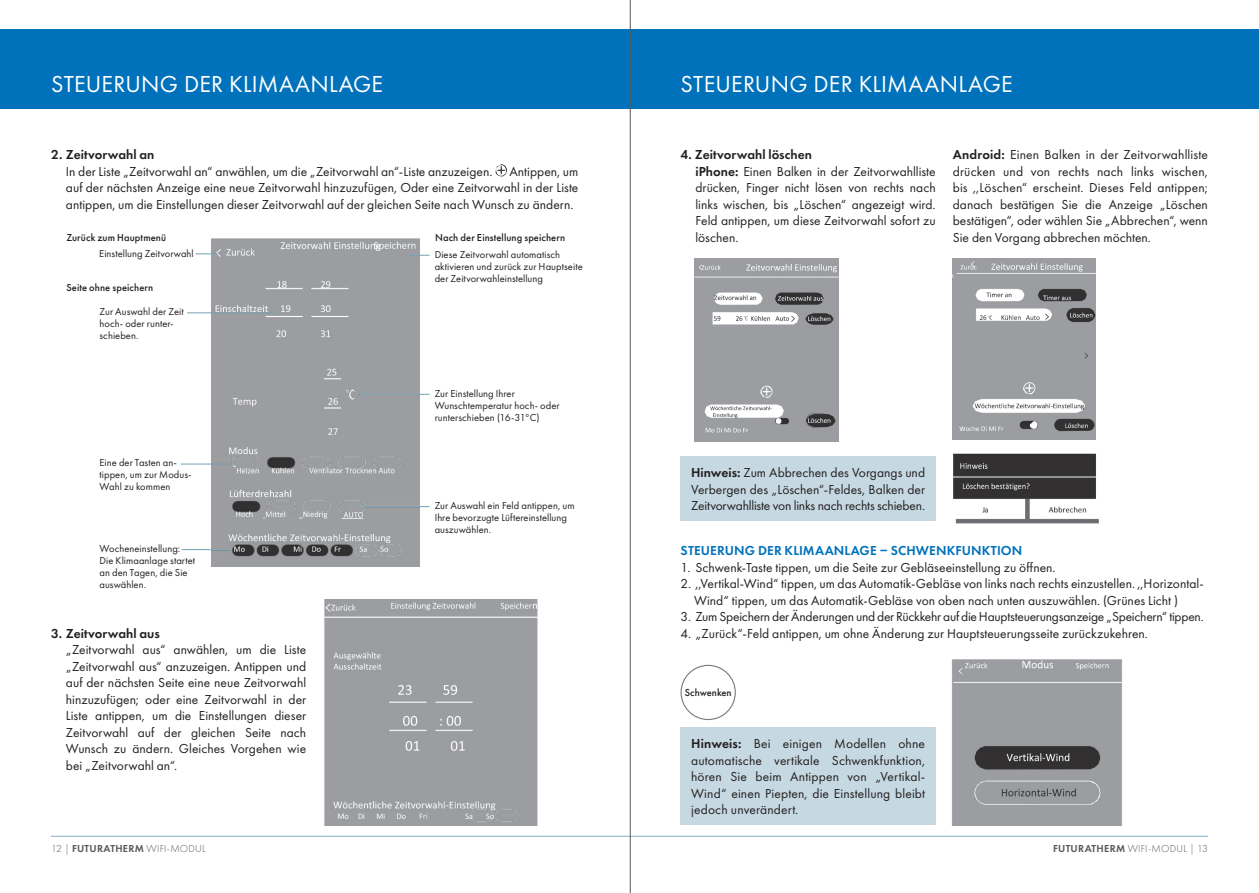
<style>
.page{position:relative;width:1259px;height:893px;background:#fff}
.page>*{position:absolute;margin:0;border:0;box-sizing:border-box;transform-origin:0 0}
.t1{font:24px "Futura PT";letter-spacing:.005em;color:#fff}
.t2{font:13.5px/16.5px "Futura PT";color:#231f20;text-align:justify}
.t3{font:13.5px "Futura PT";letter-spacing:-.02em;color:#231f20}
.t4{font:600 13.5px "Futura PT";letter-spacing:.01em;color:#0072bc}
.t5{font:600 13.5px "Futura PT";letter-spacing:.005em;color:#231f20}
.t6{font:10.5px/12px "Futura PT";letter-spacing:.005em;color:#231f20}
.t7{font:500 10.5px "Futura PT";letter-spacing:.01em;color:#231f20}
.t8{font:300 10.5px "Futura PT";letter-spacing:.025em;color:#57585a}
.s1{font-weight:600}
</style>
<div class="page">
<hr style="left:51px;top:836px;width:1157px;height:1px;background:#82acbd">
<div style="left:0;top:30px;width:629px;height:79px;background:#0072bc"></div>
<div style="left:629px;top:30px;width:630px;height:79px;background:#0072bc"></div>
<svg style="left:495px;top:165px;width:12px;height:12px"></svg>
<img style="left:212px;top:238px;width:208px;height:328px">
<img style="left:324px;top:599px;width:213px;height:226px">
<img style="left:951px;top:659px;width:171px;height:166px">
<img style="left:952px;top:258px;width:143px;height:182px">
<img style="left:694px;top:258px;width:144px;height:184px">
<img style="left:953px;top:453px;width:146px;height:71px">
<div style="left:680px;top:456px;width:255px;height:65px;background:#c6d8e1"></div>
<div style="left:680px;top:727px;width:255px;height:98px;background:#c6d8e1"></div>
<svg style="left:196px;top:253px;width:21px;height:1px"></svg>
<svg style="left:408px;top:255px;width:21px;height:1px"></svg>
<hr style="left:360px;top:394px;width:69px;height:1px;background:#82acbd">
<hr style="left:360px;top:506px;width:69px;height:1px;background:#82acbd">
<hr style="left:187px;top:312px;width:88px;height:1px;background:#82acbd">
<hr style="left:181px;top:463px;width:49px;height:2px;background:#82acbd">
<hr style="left:182px;top:549px;width:48px;height:1px;background:#82acbd">
<div style="left:680px;top:665px;width:56px;height:55px;border:1px solid #777b7a;border-radius:50%"></div>
<hr style="left:630px;top:0;width:1px;height:893px;background:#57585a">
<h1 class="t1" style="left:51px;top:70px;width:333px">STEUERUNG DER KLIMAANLAGE</h1>
<h1 class="t1" style="left:680px;top:70px;width:179px">HEADLINE ZEIL 2</h1>
<h1 class="t1" style="left:680px;top:70px;width:333px">STEUERUNG DER KLIMAANLAGE</h1>
<h1 class="t1" style="left:51px;top:70px;width:179px">HEADLINE ZEIL 2</h1>
<p class="t5" style="left:51px;top:146px;width:105px">2. Zeitvorwahl an</p>
<p class="t2" style="left:66px;top:163px;width:514px">In der Liste „Zeitvorwahl an“ anwählen, um die „Zeitvorwahl an“-Liste anzuzeigen. Antippen, um auf der nächsten Anzeige eine neue Zeitvorwahl hinzuzufügen, Oder eine Zeitvorwahl in der Liste antippen, um die Einstellungen dieser Zeitvorwahl auf der gleichen Seite nach Wunsch zu ändern.</p>
<p class="t7" style="left:66px;top:232px;width:101px">Zurück zum Hauptmenü</p>
<p class="t7" style="left:435px;top:232px;width:132px">Nach der Einstellung speichern</p>
<p class="t7" style="left:66px;top:281px;width:88px">Seite ohne speichern</p>
<p class="t6" style="left:99px;top:247px;width:96px">Einstellung Zeitvorwahl</p>
<p class="t6" style="left:435px;top:248px;width:150px">Diese Zeitvorwahl automatisch aktivieren und zurück zur Hauptseite der Zeitvorwahleinstellung</p>
<p class="t6" style="left:99px;top:305px;width:86px">Zur Auswahl der Zeit hoch- oder runter&shy;schieben.</p>
<p class="t6" style="left:99px;top:457px;width:94px">Eine der Tasten an&shy;tippen, um zur Modus-<br>Wahl zu kommen</p>
<p class="t6" style="left:99px;top:542px;width:97px">Wocheneinstellung:<br>Die Klimaanlage startet an den Tagen, die Sie auswählen.</p>
<p class="t6" style="left:435px;top:387px;width:126px">Zur Einstellung Ihrer<br>Wunschtemperatur hoch- oder runterschieben (16-31°C)</p>
<p class="t6" style="left:435px;top:499px;width:141px">Zur Auswahl ein Feld antippen, um<br>Ihre bevorzugte Lüftereinstellung auszuwählen.</p>
<p class="t2" style="left:695px;top:146px;width:242px;text-align:left;text-indent:-15px"><span class="s1">4. Zeitvorwahl löschen<br>iPhone:</span> Einen Balken in der Zeitvorwahlliste drücken, Finger nicht lösen von rechts nach links wischen, bis „Löschen“ angezeigt wird.<br>Feld antippen, um diese Zeitvorwahl sofort zu löschen.</p>
<p class="t2" style="left:952px;top:146px;width:257px"><span class="s1">Android:</span> Einen Balken in der Zeitvorwahlliste drücken und von rechts nach links wischen, bis ,,Löschen“ erscheint. Dieses Feld antippen; danach bestätigen Sie die Anzeige „Löschen bestätigen“, oder wählen Sie „Abbrechen“, wenn Sie den Vorgang abbrechen möchten.</p>
<p class="t2" style="left:691px;top:464px;width:235px"><span class="s1">Hinweis:</span> Zum Abbrechen des Vorgangs und Verbergen des „Löschen“-Feldes, Balken der Zeitvorwahlliste von links nach rechts schieben.</p>
<p class="t4" style="left:680px;top:542px;width:343px">STEUERUNG DER KLIMAANLAGE – SCHWENKFUNKTION</p>
<p class="t2" style="left:680px;top:559px;width:377px">1. Schwenk-Taste tippen, um die Seite zur Gebläseeinstellung zu öffnen.</p>
<p class="t2" style="left:694px;top:575px;width:511px;text-indent:-13px">2. ,,Vertikal-Wind“ tippen, um das Automatik-Gebläse von links nach rechts einzustellen. ,,Horizontal-<br>Wind“ tippen, um das Automatik-Gebläse von oben nach unten auszuwählen. (Grünes Licht )</p>
<p class="t3" style="left:680px;top:608px;width:525px">3. Zum Speichern der Änderungen und der Rückkehr auf die Hauptsteuerungsanzeige „Speichern“ tippen.</p>
<p class="t5" style="left:51px;top:625px;width:110px">3. Zeitvorwahl aus</p>
<p class="t2" style="left:680px;top:625px;width:469px">4. „Zurück“-Feld antippen, um ohne Änderung zur Hauptsteuerungsseite zurückzukehren.</p>
<p class="t2" style="left:66px;top:641px;width:242px">„Zeitvorwahl aus“ anwählen, um die Liste „Zeitvorwahl aus“ anzuzeigen. Antippen und auf der nächsten Seite eine neue Zeitvorwahl hinzuzufügen; oder eine Zeitvorwahl in der Liste antippen, um die Einstellungen dieser Zeitvorwahl auf der gleichen Seite nach Wunsch zu ändern. Gleiches Vorgehen wie bei „Zeitvorwahl an“.</p>
<p class="t7" style="left:684px;top:687px;width:48px">Schwenken</p>
<p class="t2" style="left:691px;top:735px;width:235px"><span class="s1">Hinweis:</span> Bei einigen Modellen ohne automatische vertikale Schwenkfunktion, hören Sie beim Antippen von „Vertikal-Wind“ einen Piepten, die Einstellung bleibt jedoch unverändert.</p>
<p class="t8" style="left:51px;top:843px;width:156px">12 | <span class="s1">FUTURATHERM</span> WIFI-MODUL</p>
<p class="t8" style="left:1053px;top:843px;width:156px"><span class="s1">FUTURATHERM</span> WIFI-MODUL | 13</p>
</div>
